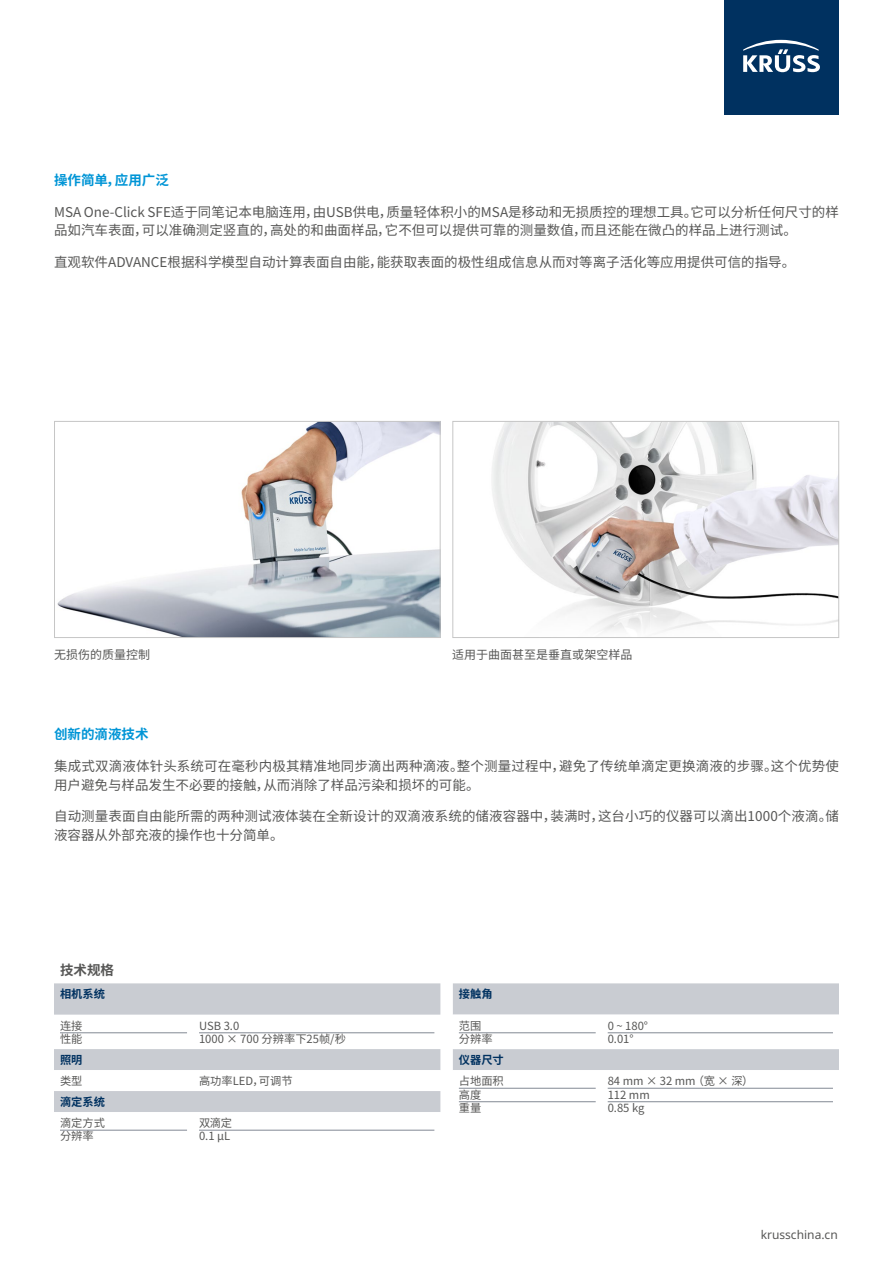
<style>
.page{position:relative;width:893px;height:1263px;background:#fff}
.page>*{position:absolute;margin:0;border:0;box-sizing:border-box;transform-origin:0 0}
.t1{font:13.5px/18.8px "Noto Sans CJ Ksc";color:#575756}
.t2{font:700 13.5px "Noto Sans CJ Ksc";color:#0095d6}
.t3{font:700 13.5px "Noto Sans CJ Ksc";color:#575756}
.t4{font:12px "Noto Sans CJ Ksc";color:#575756}
.t5{font:12px "Noto Sans";color:#575756}
.t6{font:11.25px/13.5px "Noto Sans CJ Ksc";color:#575756}
.t7{font:700 11.25px "Noto Sans CJ Ksc";color:#003160}
</style>
<div class="page">
<div style="left:724px;top:0;width:115px;height:115px;background:#003160"></div>
<svg style="left:743px;top:40px;width:77px;height:32px"></svg>
<img style="left:492px;top:423px;width:345px;height:209px">
<div style="left:452px;top:421px;width:387px;height:217px;border:1px solid #c6c6c6"></div>
<img style="left:57px;top:423px;width:382px;height:213px">
<div style="left:54px;top:421px;width:387px;height:217px;border:1px solid #c6c6c6"></div>
<svg style="left:453px;top:983px;width:386px;height:120px"></svg>
<hr style="left:459px;top:1032px;width:137px;height:1px;background:#838994">
<hr style="left:608px;top:1032px;width:225px;height:1px;background:#838994">
<hr style="left:459px;top:1088px;width:137px;height:1px;background:#838994">
<hr style="left:459px;top:1101px;width:137px;height:1px;background:#838994">
<hr style="left:608px;top:1088px;width:225px;height:1px;background:#838994">
<hr style="left:608px;top:1101px;width:225px;height:1px;background:#838994">
<svg style="left:54px;top:983px;width:386px;height:87px;fill:#c9ccd2"></svg>
<svg style="left:54px;top:1091px;width:386px;height:40px"></svg>
<hr style="left:60px;top:1032px;width:127px;height:1px;background:#838994">
<hr style="left:199px;top:1032px;width:235px;height:1px;background:#838994">
<hr style="left:60px;top:1130px;width:127px;height:1px;background:#838994">
<hr style="left:199px;top:1130px;width:235px;height:1px;background:#838994">
<p class="t2" style="left:54px;top:172px;width:116px">操作简单，应用广泛</p>
<p class="t1" style="left:54px;top:203px;width:786px">MSA One-Click SFE适于同笔记本电脑连用，由USB供电，质量轻体积小的MSA是移动和无损质控的理想工具。它可以分析任何尺寸的样品如汽车表面，可以准确测定竖直的，高处的和曲面样品，它不但可以提供可靠的测量数值，而且还能在微凸的样品上进行测试。</p>
<p class="t1" style="left:54px;top:253px;width:743px">直观软件ADVANCE根据科学模型自动计算表面自由能，能获取表面的极性组成信息从而对等离子活化等应用提供可信的指导。</p>
<p class="t4" style="left:54px;top:648px;width:97px">无损伤的质量控制</p>
<p class="t4" style="left:452px;top:648px;width:181px">适用于曲面甚至是垂直或架空样品</p>
<p class="t2" style="left:54px;top:727px;width:96px">创新的滴液技术</p>
<p class="t1" style="left:54px;top:757px;width:786px">集成式双滴液体针头系统可在毫秒内极其精准地同步滴出两种滴液。整个测量过程中，避免了传统单滴定更换滴液的步骤。这个优势使用户避免与样品发生不必要的接触，从而消除了样品污染和损坏的可能。</p>
<p class="t1" style="left:54px;top:807px;width:786px">自动测量表面自由能所需的两种测试液体装在全新设计的双滴液系统的储液容器中，装满时，这台小巧的仪器可以滴出1000个液滴。储液容器从外部充液的操作也十分简单。</p>
<p class="t3" style="left:60px;top:962px;width:55px">技术规格</p>
<p class="t7" style="left:60px;top:988px;width:46px">相机系统</p>
<p class="t6" style="left:60px;top:1019px;width:24px">连接性能</p>
<p class="t6" style="left:199px;top:1019px;width:148px">USB 3.0<br>1000 × 700 分辨率下25帧/秒</p>
<p class="t7" style="left:60px;top:1053px;width:24px">照明</p>
<p class="t6" style="left:60px;top:1074px;width:24px">类型</p>
<p class="t6" style="left:199px;top:1074px;width:95px">高功率LED，可调节</p>
<p class="t7" style="left:60px;top:1095px;width:46px">滴定系统</p>
<p class="t6" style="left:60px;top:1116px;width:46px">滴定方式分辨率</p>
<p class="t6" style="left:199px;top:1116px;width:35px">双滴定<br>0.1 µL</p>
<p class="t7" style="left:459px;top:988px;width:35px">接触角</p>
<p class="t6" style="left:459px;top:1019px;width:35px">范围分辨率</p>
<p class="t6" style="left:608px;top:1019px;width:42px">0 ~ 180°<br>0.01°</p>
<p class="t7" style="left:459px;top:1053px;width:46px">仪器尺寸</p>
<p class="t6" style="left:459px;top:1074px;width:46px">占地面积高度<br>重量</p>
<p class="t6" style="left:608px;top:1074px;width:147px">84 mm × 32 mm （宽 × 深）<br>112 mm<br>0.85 kg</p>
<p class="t5" style="left:761px;top:1228px;width:79px">krusschina.cn</p>
</div>
